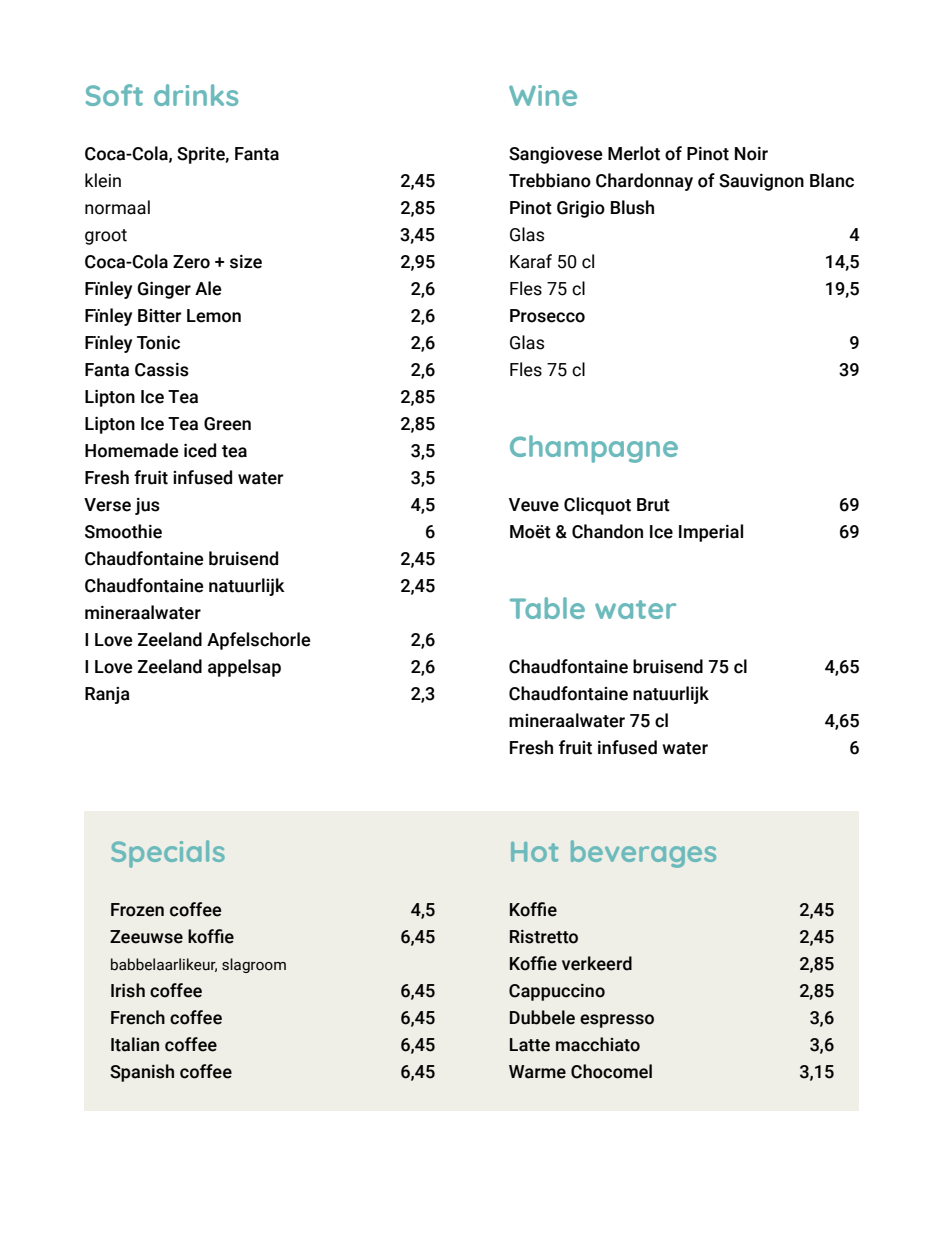
<style>
.page{position:relative;width:944px;height:1244px;background:#fff}
.page>*{position:absolute;margin:0;border:0;box-sizing:border-box;transform-origin:0 0}
.t1{font:700 29.25px "Quicksand";letter-spacing:.005em;color:#6dbabc}
.t2{font:500 18px/27px "Roboto";letter-spacing:.005em;color:#000}
.t3{font:18px "Roboto";letter-spacing:.005em;color:#000}
.t4{font:15.3px "Roboto";letter-spacing:.005em;color:#000}
</style>
<div class="page">
<div style="left:84px;top:811px;width:775px;height:300px;background:#efefe7"></div>
<h1 class="t1" style="left:85px;top:71px;width:157px">Soft drinks</h1>
<p class="t2" style="left:85px;top:139px;width:196px">Coca-Cola, Sprite, Fanta</p>
<p class="t3" style="left:85px;top:168px;width:39px">klein</p>
<p class="t2" style="left:400px;top:166px;width:36px">2,45</p>
<p class="t3" style="left:85px;top:195px;width:68px">normaal</p>
<p class="t2" style="left:400px;top:193px;width:36px">2,85</p>
<p class="t3" style="left:85px;top:222px;width:44px">groot</p>
<p class="t2" style="left:400px;top:220px;width:36px">3,45</p>
<p class="t2" style="left:85px;top:247px;width:180px">Coca-Cola Zero + size</p>
<p class="t2" style="left:400px;top:247px;width:36px">2,95</p>
<p class="t2" style="left:85px;top:274px;width:139px">Fïnley Ginger Ale</p>
<p class="t2" style="left:411px;top:274px;width:26px">2,6</p>
<p class="t2" style="left:85px;top:301px;width:159px">Fïnley Bitter Lemon</p>
<p class="t2" style="left:411px;top:301px;width:26px">2,6</p>
<p class="t2" style="left:85px;top:328px;width:97px">Fïnley Tonic</p>
<p class="t2" style="left:411px;top:328px;width:26px">2,6</p>
<p class="t2" style="left:85px;top:355px;width:106px">Fanta Cassis</p>
<p class="t2" style="left:411px;top:355px;width:26px">2,6</p>
<p class="t2" style="left:85px;top:382px;width:116px">Lipton Ice Tea</p>
<p class="t2" style="left:400px;top:382px;width:36px">2,85</p>
<p class="t2" style="left:85px;top:409px;width:169px">Lipton Ice Tea Green</p>
<p class="t2" style="left:400px;top:409px;width:36px">2,85</p>
<p class="t2" style="left:85px;top:436px;width:165px">Homemade iced tea</p>
<p class="t2" style="left:411px;top:436px;width:26px">3,5</p>
<p class="t2" style="left:85px;top:463px;width:201px">Fresh fruit infused water</p>
<p class="t2" style="left:411px;top:463px;width:26px">3,5</p>
<p class="t2" style="left:85px;top:490px;width:77px">Verse jus</p>
<p class="t2" style="left:411px;top:490px;width:26px">4,5</p>
<p class="t2" style="left:85px;top:517px;width:79px">Smoothie</p>
<p class="t2" style="left:425px;top:517px;width:12px">6</p>
<p class="t2" style="left:85px;top:544px;width:196px">Chaudfontaine bruisend</p>
<p class="t2" style="left:400px;top:544px;width:36px">2,45</p>
<p class="t2" style="left:85px;top:571px;width:201px">Chaudfontaine natuurlijk</p>
<p class="t2" style="left:400px;top:571px;width:36px">2,45</p>
<p class="t2" style="left:85px;top:598px;width:228px">mineraalwater<br>I Love Zeeland Apfelschorle</p>
<p class="t2" style="left:411px;top:625px;width:26px">2,6</p>
<p class="t2" style="left:85px;top:652px;width:199px">I Love Zeeland appelsap</p>
<p class="t2" style="left:411px;top:652px;width:26px">2,6</p>
<p class="t2" style="left:85px;top:679px;width:47px">Ranja</p>
<p class="t2" style="left:411px;top:679px;width:26px">2,3</p>
<h1 class="t1" style="left:110px;top:827px;width:117px">Specials</h1>
<p class="t2" style="left:110px;top:895px;width:113px">Frozen coffee</p>
<p class="t2" style="left:411px;top:895px;width:26px">4,5</p>
<p class="t2" style="left:110px;top:922px;width:126px">Zeeuwse koffie</p>
<p class="t2" style="left:400px;top:922px;width:36px">6,45</p>
<p class="t4" style="left:110px;top:954px;width:178px">babbelaarlikeur, slagroom</p>
<p class="t2" style="left:110px;top:976px;width:94px">Irish coffee</p>
<p class="t2" style="left:400px;top:976px;width:36px">6,45</p>
<p class="t2" style="left:110px;top:1003px;width:114px">French coffee</p>
<p class="t2" style="left:400px;top:1003px;width:36px">6,45</p>
<p class="t2" style="left:110px;top:1030px;width:109px">Italian coffee</p>
<p class="t2" style="left:400px;top:1030px;width:36px">6,45</p>
<p class="t2" style="left:110px;top:1057px;width:123px">Spanish coffee</p>
<p class="t2" style="left:400px;top:1057px;width:36px">6,45</p>
<h1 class="t1" style="left:509px;top:71px;width:71px">Wine</h1>
<p class="t2" style="left:509px;top:139px;width:347px">Sangiovese Merlot of Pinot Noir<br>Trebbiano Chardonnay of Sauvignon Blanc<br>Pinot Grigio Blush</p>
<p class="t3" style="left:509px;top:222px;width:37px">Glas</p>
<p class="t2" style="left:850px;top:220px;width:12px">4</p>
<p class="t3" style="left:509px;top:249px;width:88px">Karaf 50 cl</p>
<p class="t2" style="left:825px;top:247px;width:36px">14,5</p>
<p class="t3" style="left:509px;top:276px;width:78px">Fles 75 cl</p>
<p class="t2" style="left:825px;top:274px;width:36px">19,5</p>
<p class="t2" style="left:509px;top:301px;width:78px">Prosecco</p>
<p class="t3" style="left:509px;top:330px;width:37px">Glas</p>
<p class="t2" style="left:850px;top:328px;width:12px">9</p>
<p class="t3" style="left:509px;top:357px;width:78px">Fles 75 cl</p>
<p class="t2" style="left:839px;top:355px;width:22px">39</p>
<h1 class="t1" style="left:509px;top:422px;width:172px">Champagne</h1>
<p class="t2" style="left:509px;top:490px;width:162px">Veuve Clicquot Brut</p>
<p class="t2" style="left:839px;top:490px;width:22px">69</p>
<p class="t2" style="left:509px;top:517px;width:237px">Moët &amp; Chandon Ice Imperial</p>
<p class="t2" style="left:839px;top:517px;width:22px">69</p>
<h1 class="t1" style="left:509px;top:584px;width:170px">Table water</h1>
<p class="t2" style="left:509px;top:652px;width:240px">Chaudfontaine bruisend 75 cl</p>
<p class="t2" style="left:825px;top:652px;width:36px">4,65</p>
<p class="t2" style="left:509px;top:679px;width:201px">Chaudfontaine natuurlijk mineraalwater 75 cl</p>
<p class="t2" style="left:825px;top:706px;width:36px">4,65</p>
<p class="t2" style="left:509px;top:733px;width:201px">Fresh fruit infused water</p>
<p class="t2" style="left:850px;top:733px;width:12px">6</p>
<h1 class="t1" style="left:509px;top:827px;width:210px">Hot beverages</h1>
<p class="t2" style="left:509px;top:895px;width:50px">Koffie</p>
<p class="t2" style="left:799px;top:895px;width:36px">2,45</p>
<p class="t2" style="left:509px;top:922px;width:71px">Ristretto</p>
<p class="t2" style="left:799px;top:922px;width:36px">2,45</p>
<p class="t2" style="left:509px;top:949px;width:125px">Koffie verkeerd</p>
<p class="t2" style="left:799px;top:949px;width:36px">2,85</p>
<p class="t2" style="left:509px;top:976px;width:98px">Cappuccino</p>
<p class="t2" style="left:799px;top:976px;width:36px">2,85</p>
<p class="t2" style="left:509px;top:1003px;width:147px">Dubbele espresso</p>
<p class="t2" style="left:810px;top:1003px;width:26px">3,6</p>
<p class="t2" style="left:509px;top:1030px;width:133px">Latte macchiato</p>
<p class="t2" style="left:810px;top:1030px;width:26px">3,6</p>
<p class="t2" style="left:509px;top:1057px;width:146px">Warme Chocomel</p>
<p class="t2" style="left:799px;top:1057px;width:36px">3,15</p>
</div>
